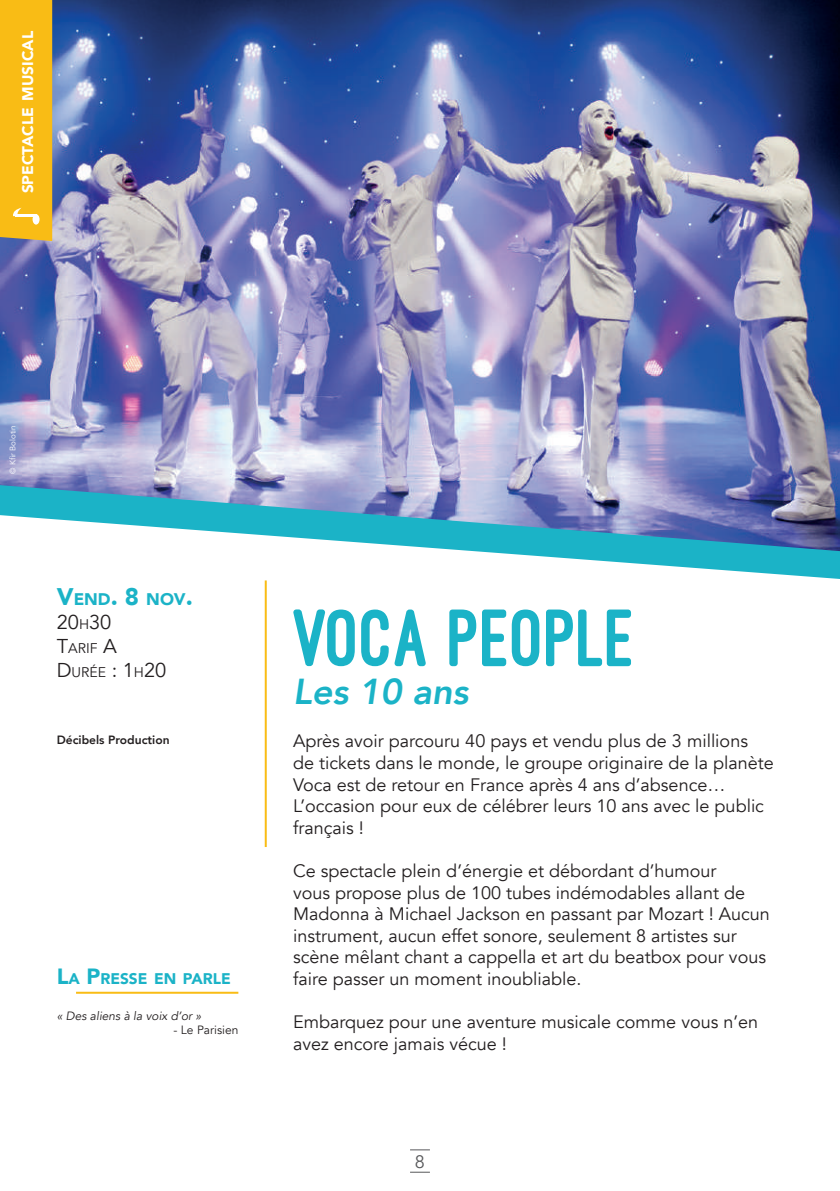
<style>
.page{position:relative;width:840px;height:1191px;background:#fff}
.page>*{position:absolute;margin:0;border:0;box-sizing:border-box;transform-origin:0 0}
.t1{font:800 84px "Ostrich Sans";color:#1bb3c7}
.t2{font:italic 800 36px "Avenir";color:#1bb3c7}
.t3{font:20px "Avenir";color:#231f20}
.t4{font:18px/21.6px "Avenir";color:#231f20}
.t5{font:18px "Avenir";color:#57585a}
.t6{font:900 16.8px "Avenir";color:#1bb3c7}
.t7{font:900 15.4px "Avenir";color:#fff}
.t8{font:900 15.4px "Avenir";color:#1bb3c7}
.t9{font:14px "Avenir";color:#231f20}
.t10{font:italic 12px "Avenir";color:#231f20}
.t11{font:800 12px "Avenir";color:#231f20}
.t12{font:12px "Avenir";color:#231f20}
.t13{font:8px "Avenir";color:#fff}
.s1{font-size:24px}
.s2{font-size:14px}
.s3{font-size:20px}
.s4{font-size:22px}
</style>
<div class="page">
<svg style="left:410px;top:1149px;width:19px;height:1px"></svg>
<svg style="left:410px;top:1171px;width:19px;height:1px"></svg>
<hr style="left:264px;top:580px;width:2px;height:267px;background:#f9bc15">
<hr style="left:76px;top:991px;width:162px;height:2px;background:#f9bc15">
<svg style="left:473px;top:551px;width:366px;height:28px"></svg>
<img style="left:0;top:0;width:839px;height:551px">
<div style="left:0;top:0;width:52px;height:241px;background:#f9bc15"></div>
<p class="t7" style="left:14px;top:193px;width:164px;rotate:-90deg">SPECTACLE MUSICAL</p>
<p class="t13" style="left:8px;top:473px;width:50px;rotate:-90deg">© Kfir Bolotin</p>
<p class="t6" style="left:57px;top:585px;width:138px"><span class="s1">V</span>END <span class="s1">. 8</span> NOV<span class="s1">.</span></p>
<p class="t3" style="left:57px;top:610px;width:56px">20<span class="s2">H</span>30</p>
<p class="t9" style="left:57px;top:640px;width:62px"><span class="s3">T</span>ARIF <span class="s3">A</span></p>
<p class="t3" style="left:57px;top:658px;width:111px">D<span class="s2">URÉE</span> : 1<span class="s2">H</span>20</p>
<p class="t11" style="left:57px;top:731px;width:114px">Décibels Production</p>
<p class="t8" style="left:57px;top:965px;width:175px"><span class="s4">L</span>A <span class="s4">P</span>RESSE EN PARLE</p>
<p class="t10" style="left:57px;top:1008px;width:146px">« Des aliens à la voix d’or »</p>
<p class="t12" style="left:173px;top:1023px;width:66px">- Le Parisien</p>
<h1 class="t1" style="left:293px;top:593px;width:344px">VOCA PEOPLE</h1>
<h2 class="t2" style="left:293px;top:670px;width:177px">Les 10 ans</h2>
<p class="t4" style="left:293px;top:730px;width:482px">Après avoir parcouru 40 pays et vendu plus de 3 millions<br>de tickets dans le monde, le groupe originaire de la planète Voca est de retour en France après 4 ans d’absence… L’occasion pour eux de célébrer leurs 10 ans avec le public français !</p>
<p class="t4" style="left:293px;top:860px;width:478px">Ce spectacle plein d’énergie et débordant d’humour<br>vous propose plus de 100 tubes indémodables allant de Madonna à Michael Jackson en passant par Mozart ! Aucun instrument, aucun effet sonore, seulement 8 artistes sur scène mêlant chant a cappella et art du beatbox pour vous faire passer un moment inoubliable.</p>
<p class="t4" style="left:293px;top:1011px;width:466px">Embarquez pour une aventure musicale comme vous n’en avez encore jamais vécue !</p>
<p class="t5" style="left:415px;top:1151px;width:12px">8</p>
</div>
